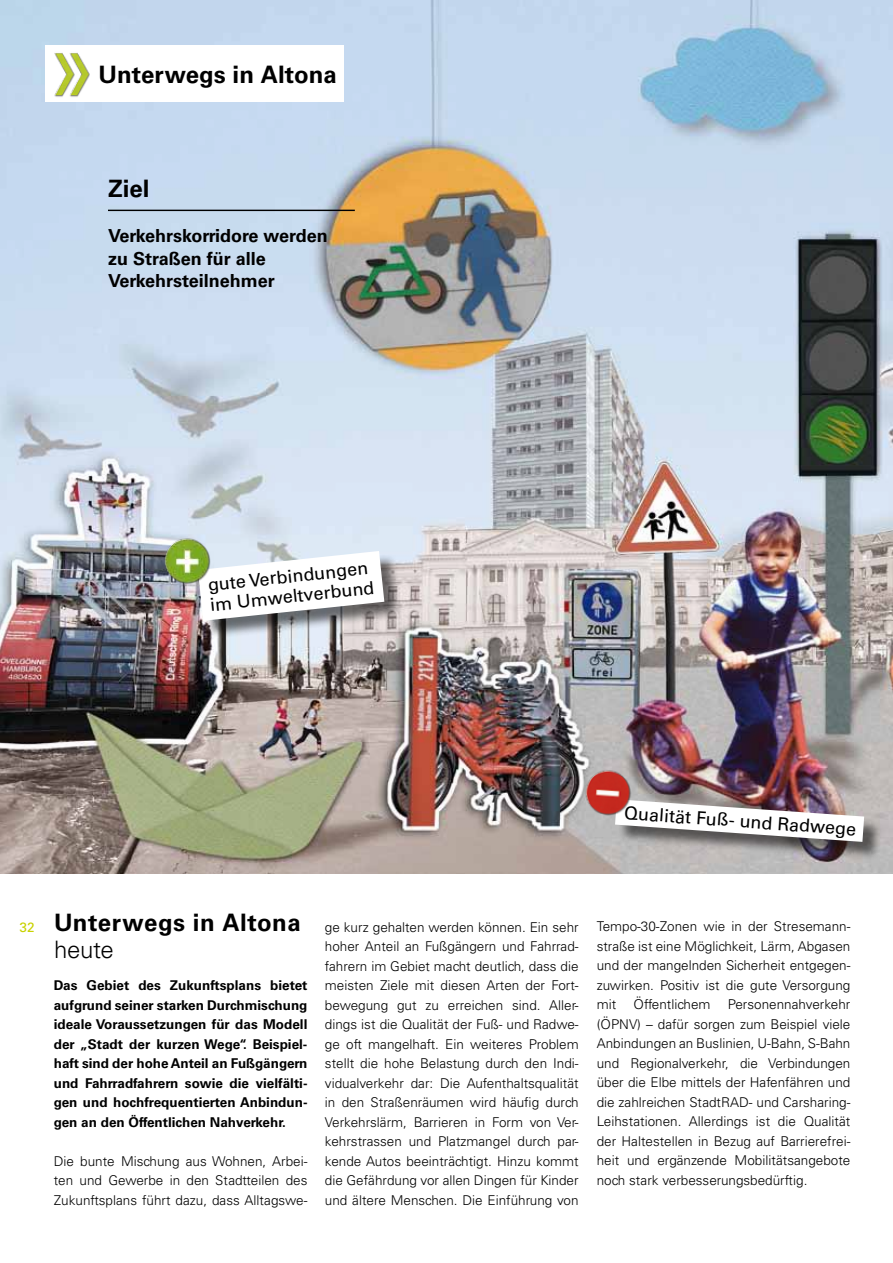
<style>
.page{position:relative;width:893px;height:1263px;background:#fff}
.page>*{position:absolute;margin:0;border:0;box-sizing:border-box;transform-origin:0 0}
.t1{font:700 24px "Univers LT Std";letter-spacing:.01em;color:#000}
.t2{font:300 24px "Univers LT Std";letter-spacing:-.015em;color:#000}
.t3{font:700 18px/22.5px "Univers LT Std";color:#000}
.t4{font:18px/20.2px "Univers LT Std";color:#000}
.t5{font:300 13.5px/19.5px "Univers LT Std";color:#000;text-align:justify}
.t6{font:700 13.5px/19.5px "Univers LT Std";color:#000;text-align:justify}
.t7{font:13.5px "Univers";color:#c9d200}
</style>
<div class="page">
<img style="left:0;top:0;width:893px;height:873px">
<div style="left:618px;top:802px;width:264px;height:58px;background:#000;opacity:.55"></div>
<img style="left:615px;top:799px;width:249px;height:43px">
<div style="left:201px;top:554px;width:202px;height:85px;background:#000;opacity:.55"></div>
<svg style="left:198px;top:551px;width:186px;height:70px"></svg>
<hr style="left:108px;top:210px;width:247px;height:1px;background:#000">
<img style="left:160px;top:533px;width:53px;height:53px">
<img style="left:579px;top:763px;width:57px;height:56px">
<div style="left:45px;top:45px;width:299px;height:57px;background:#fff"></div>
<img style="left:54px;top:53px;width:36px;height:44px">
<h1 class="t1" style="left:99px;top:61px;width:240px">Unterwegs in Altona</h1>
<h1 class="t1" style="left:108px;top:175px;width:43px">Ziel</h1>
<h2 class="t3" style="left:108px;top:225px;width:221px">Verkehrskorridore werden zu Straßen für alle<br>Verkehrsteilnehmer</h2>
<h2 class="t4" style="left:207px;top:575px;width:167px;rotate:-6deg">gute Verbindungen im Umweltverbund</h2>
<h2 class="t4" style="left:625px;top:803px;width:234px;rotate:4deg">Qualität Fuß- und Radwege</h2>
<p class="t7" style="left:19px;top:918px;width:17px">32</p>
<h1 class="t1" style="left:54px;top:908px;width:248px">Unterwegs in Altona</h1>
<h1 class="t2" style="left:54px;top:935px;width:61px">heute</h1>
<p class="t6" style="left:54px;top:976px;width:255px">Das Gebiet des Zukunftsplans bietet aufgrund seiner starken Durchmischung ideale Voraussetzungen für das Modell der „Stadt der kurzen Wege“. Beispiel&shy;haft sind der hohe Anteil an Fußgängern und Fahrradfahrern sowie die vielfälti&shy;gen und hochfrequentierten Anbindun&shy;gen an den Öffentlichen Nahverkehr.</p>
<p class="t5" style="left:54px;top:1151px;width:255px">Die bunte Mischung aus Wohnen, Arbei&shy;ten und Gewerbe in den Stadtteilen des Zukunftsplans führt dazu, dass Alltagswe-</p>
<p class="t5" style="left:325px;top:917px;width:255px">ge kurz gehalten werden können. Ein sehr hoher Anteil an Fußgängern und Fahrrad&shy;fahrern im Gebiet macht deutlich, dass die meisten Ziele mit diesen Arten der Fort&shy;bewegung gut zu erreichen sind. Aller&shy;dings ist die Qualität der Fuß- und Radwe&shy;ge oft mangelhaft. Ein weiteres Problem stellt die hohe Belastung durch den Indi&shy;vidualverkehr dar: Die Aufenthaltsqualität in den Straßenräumen wird häufig durch Verkehrslärm, Barrieren in Form von Ver&shy;kehrstrassen und Platzmangel durch par&shy;kende Autos beeinträchtigt. Hinzu kommt die Gefährdung vor allen Dingen für Kinder und ältere Menschen. Die Einführung von</p>
<p class="t5" style="left:597px;top:917px;width:255px">Tempo-30-Zonen wie in der Stresemann&shy;straße ist eine Möglichkeit, Lärm, Abgasen und der mangelnden Sicherheit entgegen&shy;zuwirken. Positiv ist die gute Versorgung mit</p>
<p class="t5" style="left:634px;top:995px;width:78px">Öffentlichem</p>
<p class="t5" style="left:597px;top:995px;width:255px;text-indent:131px">Personennahverkehr (ÖPNV) – dafür sorgen zum Beispiel viele Anbindungen an Buslinien, U-Bahn, S-Bahn und Regionalverkehr, die Verbindungen über die Elbe mittels der Hafenfähren und die zahlreichen StadtRAD- und Carsharing-Leihstationen. Allerdings ist die Qualität der Haltestellen in Bezug auf Barrierefrei&shy;heit und ergänzende Mobilitätsangebote noch stark verbesserungsbedürftig.</p>
</div>
